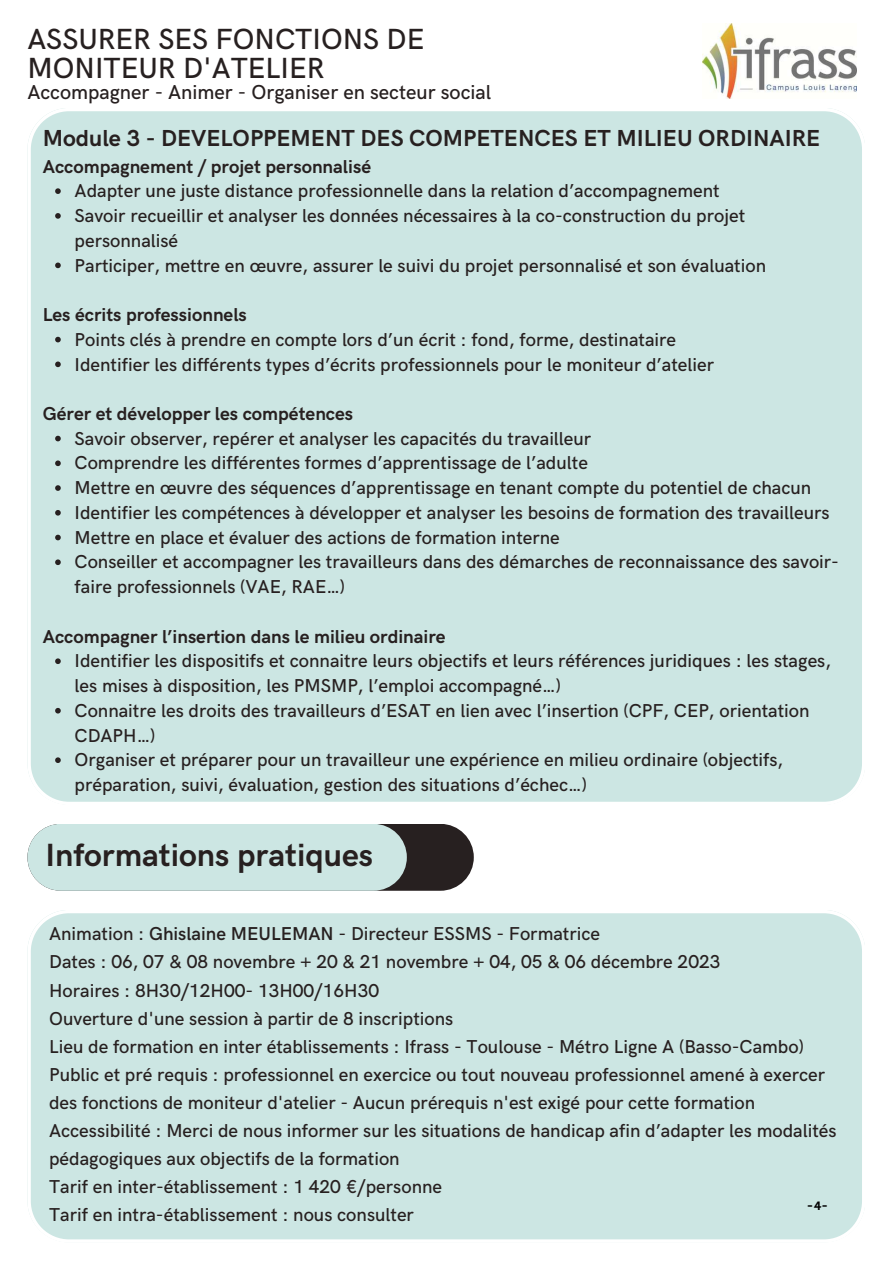
<style>
.page{position:relative;width:893px;height:1264px;background:#fff}
.page>*{position:absolute;margin:0;border:0;box-sizing:border-box;transform-origin:0 0}
.t1{font:700 32.25px "HK Grotesk";color:#272020}
.t2{font:500 29.25px/29.2px "HK Grotesk";color:#272020}
.t3{font:700 23.25px "HK Grotesk";color:#272020}
.t4{font:500 20.25px "HK Grotesk";color:#272020}
.t5{font:500 18.75px/24.8px "HK Grotesk";color:#272020}
.t6{font:700 18.75px "HK Grotesk";color:#272020}
.t7{font:13.2px "Hammersmith One";color:#000}
.s1{font-weight:600}
</style>
<div class="page">
<div style="left:27px;top:108px;width:835px;height:694px;background:#cce6e3"></div>
<img style="left:702px;top:23px;width:154px;height:76px">
<div style="left:27px;top:823px;width:447px;height:67px;background:#272020;border-radius:33px"></div>
<div style="left:27px;top:823px;width:380px;height:67px;background:#cce6e3;border-radius:33px"></div>
<div style="left:27px;top:910px;width:838px;height:330px;background:#cce6e3"></div>
<svg style="left:55px;top:188px;width:6px;height:6px"></svg>
<svg style="left:55px;top:213px;width:6px;height:6px"></svg>
<svg style="left:55px;top:262px;width:6px;height:6px"></svg>
<svg style="left:55px;top:337px;width:6px;height:5px"></svg>
<svg style="left:55px;top:361px;width:6px;height:6px"></svg>
<svg style="left:55px;top:436px;width:6px;height:5px"></svg>
<svg style="left:55px;top:460px;width:6px;height:6px"></svg>
<svg style="left:55px;top:485px;width:6px;height:6px"></svg>
<svg style="left:55px;top:510px;width:6px;height:5px"></svg>
<svg style="left:55px;top:534px;width:6px;height:6px"></svg>
<svg style="left:55px;top:559px;width:6px;height:6px"></svg>
<svg style="left:55px;top:658px;width:6px;height:6px"></svg>
<svg style="left:55px;top:708px;width:6px;height:5px"></svg>
<svg style="left:55px;top:757px;width:6px;height:6px"></svg>
<h2 class="t2" style="left:27px;top:25px;width:398px">ASSURER SES FONCTIONS DE<br>MONITEUR D'ATELIER</h2>
<p class="t4" style="left:27px;top:81px;width:465px">Accompagner - Animer - Organiser en secteur social</p>
<p class="t3" style="left:43px;top:125px;width:778px">Module 3 - DEVELOPPEMENT DES COMPETENCES ET MILIEU ORDINAIRE</p>
<p class="t6" style="left:43px;top:156px;width:330px">Accompagnement / projet personnalisé</p>
<p class="t5" style="left:75px;top:179px;width:693px">Adapter une juste distance professionnelle dans la relation d’accompagnement Savoir recueillir et analyser les données nécessaires à la co-construction du projet personnalisé<br>Participer, mettre en œuvre, assurer le suivi du projet personnalisé et son évaluation</p>
<p class="t6" style="left:43px;top:304px;width:206px">Les écrits professionnels</p>
<p class="t5" style="left:75px;top:328px;width:641px">Points clés à prendre en compte lors d’un écrit : fond, forme, destinataire<br>Identifier les différents types d’écrits professionnels pour le moniteur d’atelier</p>
<p class="t6" style="left:43px;top:403px;width:312px">Gérer et développer les compétences</p>
<p class="t5" style="left:75px;top:427px;width:765px">Savoir observer, repérer et analyser les capacités du travailleur<br>Comprendre les différentes formes d’apprentissage de l’adulte<br>Mettre en œuvre des séquences d’apprentissage en tenant compte du potentiel de chacun Identifier les compétences à développer et analyser les besoins de formation des travailleurs Mettre en place et évaluer des actions de formation interne<br>Conseiller et accompagner les travailleurs dans des démarches de reconnaissance des savoir&shy;faire professionnels (VAE, RAE…)</p>
<p class="t6" style="left:43px;top:625px;width:404px">Accompagner l’insertion dans le milieu ordinaire</p>
<p class="t5" style="left:75px;top:649px;width:758px">Identifier les dispositifs et connaitre leurs objectifs et leurs références juridiques : les stages, les mises à disposition, les PMSMP, l’emploi accompagné…)<br>Connaitre les droits des travailleurs d’ESAT en lien avec l’insertion (CPF, CEP, orientation CDAPH…)<br>Organiser et préparer pour un travailleur une expérience en milieu ordinaire (objectifs, préparation, suivi, évaluation, gestion des situations d’échec…)</p>
<h1 class="t1" style="left:45px;top:837px;width:329px">Informations pratiques</h1>
<p class="t5" style="left:49px;top:920px;width:788px;line-height:28px">Animation : <span class="s1">Ghislaine MEULEMAN</span> - Directeur ESSMS - Formatrice<br>Dates : 06, 07 &amp; 08 novembre + 20 &amp; 21 novembre + 04, 05 &amp; 06 décembre 2023<br>Horaires : 8H30/12H00- 13H00/16H30<br>Ouverture d'une session à partir de 8 inscriptions<br>Lieu de formation en inter établissements : Ifrass - Toulouse - Métro Ligne A (Basso-Cambo)<br>Public et pré requis : professionnel en exercice ou tout nouveau professionnel amené à exercer des fonctions de moniteur d'atelier - Aucun prérequis n'est exigé pour cette formation Accessibilité : Merci de nous informer sur les situations de handicap afin d’adapter les modalités pédagogiques aux objectifs de la formation<br>Tarif en inter-établissement : 1 420 €/personne<br>Tarif en intra-établissement : nous consulter</p>
<p class="t7" style="left:806px;top:1198px;width:23px">-4-</p>
</div>
